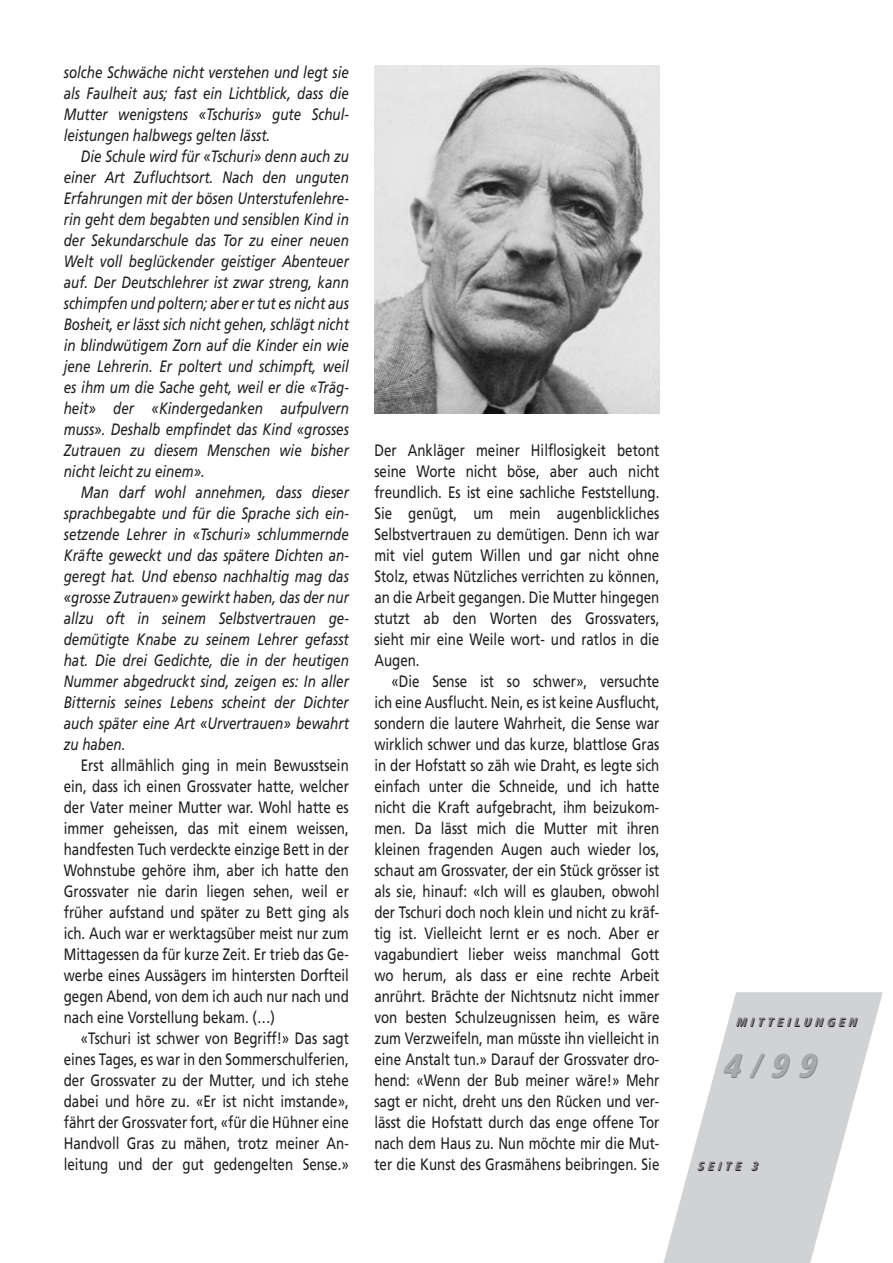
<style>
.page{position:relative;width:893px;height:1263px;background:#fff}
.page>*{position:absolute;margin:0;border:0;box-sizing:border-box;transform-origin:0 0}
.t1{font:italic 900 condensed 33px "Frutiger";color:#808285}
.t2{font:16.5px/21px "Frutiger";color:#231f20;text-align:justify;scale:.81 1}
.t3{font:italic 16.5px/21px "Frutiger";color:#231f20;text-align:justify;scale:.81 1}
.t4{font:italic 900 condensed 12px "Frutiger";color:#231f20}
</style>
<div class="page">
<svg style="left:663px;top:992px;width:219px;height:271px;fill:#d1d2d4"></svg>
<img style="left:374px;top:65px;width:285px;height:349px">
<p class="t3" style="left:64px;top:63px;width:353px">solche Schwäche nicht verstehen und legt sie als Faulheit aus; fast ein Lichtblick, dass die Mutter wenigstens «Tschuris» gute Schul&shy;leistungen halbwegs gelten lässt.</p>
<p class="t3" style="left:64px;top:147px;width:353px;text-indent:17px">Die Schule wird für «Tschuri» denn auch zu einer Art Zufluchtsort. Nach den unguten Erfahrungen mit der bösen Unterstufenlehre&shy;rin geht dem begabten und sensiblen Kind in der Sekundarschule das Tor zu einer neuen Welt voll beglückender geistiger Abenteuer auf. Der Deutschlehrer ist zwar streng, kann schimpfen und poltern; aber er tut es nicht aus Bosheit, er lässt sich nicht gehen, schlägt nicht in blindwütigem Zorn auf die Kinder ein wie jene Lehrerin. Er poltert und schimpft, weil es ihm um die Sache geht, weil er die «Träg&shy;heit» der «Kindergedanken aufpulvern muss». Deshalb empfindet das Kind «grosses Zutrauen zu diesem Menschen wie bisher nicht leicht zu einem».</p>
<p class="t3" style="left:64px;top:483px;width:353px;text-indent:17px">Man darf wohl annehmen, dass dieser sprachbegabte und für die Sprache sich ein&shy;setzende Lehrer in «Tschuri» schlummernde Kräfte geweckt und das spätere Dichten an&shy;geregt hat. Und ebenso nachhaltig mag das «grosse Zutrauen» gewirkt haben, das der nur allzu oft in seinem Selbstvertrauen ge&shy;demütigte Knabe zu seinem Lehrer gefasst hat. Die drei Gedichte, die in der heutigen Nummer abgedruckt sind, zeigen es: In aller Bitternis seines Lebens scheint der Dichter auch später eine Art «Urvertrauen» bewahrt zu haben.</p>
<p class="t2" style="left:64px;top:756px;width:353px;text-indent:17px">Erst allmählich ging in mein Bewusstsein ein, dass ich einen Grossvater hatte, welcher der Vater meiner Mutter war. Wohl hatte es immer geheissen, das mit einem weissen, handfesten Tuch verdeckte einzige Bett in der Wohnstube gehöre ihm, aber ich hatte den Grossvater nie darin liegen sehen, weil er früher aufstand und später zu Bett ging als ich. Auch war er werktagsüber meist nur zum Mittagessen da für kurze Zeit. Er trieb das Ge&shy;werbe eines Aussägers im hintersten Dorfteil gegen Abend, von dem ich auch nur nach und nach eine Vorstellung bekam. (…)</p>
<p class="t2" style="left:64px;top:1029px;width:353px;text-indent:17px">«Tschuri ist schwer von Begriff!» Das sagt eines Tages, es war in den Sommerschulferien, der Grossvater zu der Mutter, und ich stehe dabei und höre zu. «Er ist nicht imstande», fährt der Grossvater fort, «für die Hühner eine Handvoll Gras zu mähen, trotz meiner An&shy;leitung und der gut gedengelten Sense.»</p>
<p class="t2" style="left:374px;top:441px;width:353px">Der Ankläger meiner Hilflosigkeit betont seine Worte nicht böse, aber auch nicht freundlich. Es ist eine sachliche Feststellung.<br>Sie genügt, um mein augenblickliches Selbstvertrauen zu demütigen. Denn ich war mit viel gutem Willen und gar nicht ohne Stolz, etwas Nützliches verrichten zu können, an die Arbeit gegangen. Die Mutter hingegen stutzt ab den Worten des Grossvaters, sieht mir eine Weile wort- und ratlos in die Augen.</p>
<p class="t2" style="left:374px;top:672px;width:353px;text-indent:17px">«Die Sense ist so schwer», versuchte ich eine Ausflucht. Nein, es ist keine Ausflucht, sondern die lautere Wahrheit, die Sense war wirklich schwer und das kurze, blattlose Gras in der Hofstatt so zäh wie Draht, es legte sich einfach unter die Schneide, und ich hatte nicht die Kraft aufgebracht, ihm beizukom&shy;men. Da lässt mich die Mutter mit ihren kleinen fragenden Augen auch wieder los, schaut am Grossvater, der ein Stück grösser ist als sie, hinauf: «Ich will es glauben, obwohl der Tschuri doch noch klein und nicht zu kräf&shy;tig ist. Vielleicht lernt er es noch. Aber er vagabundiert lieber weiss manchmal Gott wo herum, als dass er eine rechte Arbeit anrührt. Brächte der Nichtsnutz nicht immer von besten Schulzeugnissen heim, es wäre zum Verzweifeln, man müsste ihn vielleicht in eine Anstalt tun.» Darauf der Grossvater dro&shy;hend: «Wenn der Bub meiner wäre!» Mehr sagt er nicht, dreht uns den Rücken und ver&shy;lässt die Hofstatt durch das enge offene Tor nach dem Haus zu. Nun möchte mir die Mut&shy;ter die Kunst des Grasmähens beibringen. Sie</p>
<p class="t4" style="left:736px;top:1018px;width:125px">MITTEILUNGEN</p>
<h1 class="t1" style="left:722px;top:1053px;width:102px">4/99</h1>
<p class="t4" style="left:697px;top:1162px;width:65px">SEITE 3</p>
</div>
